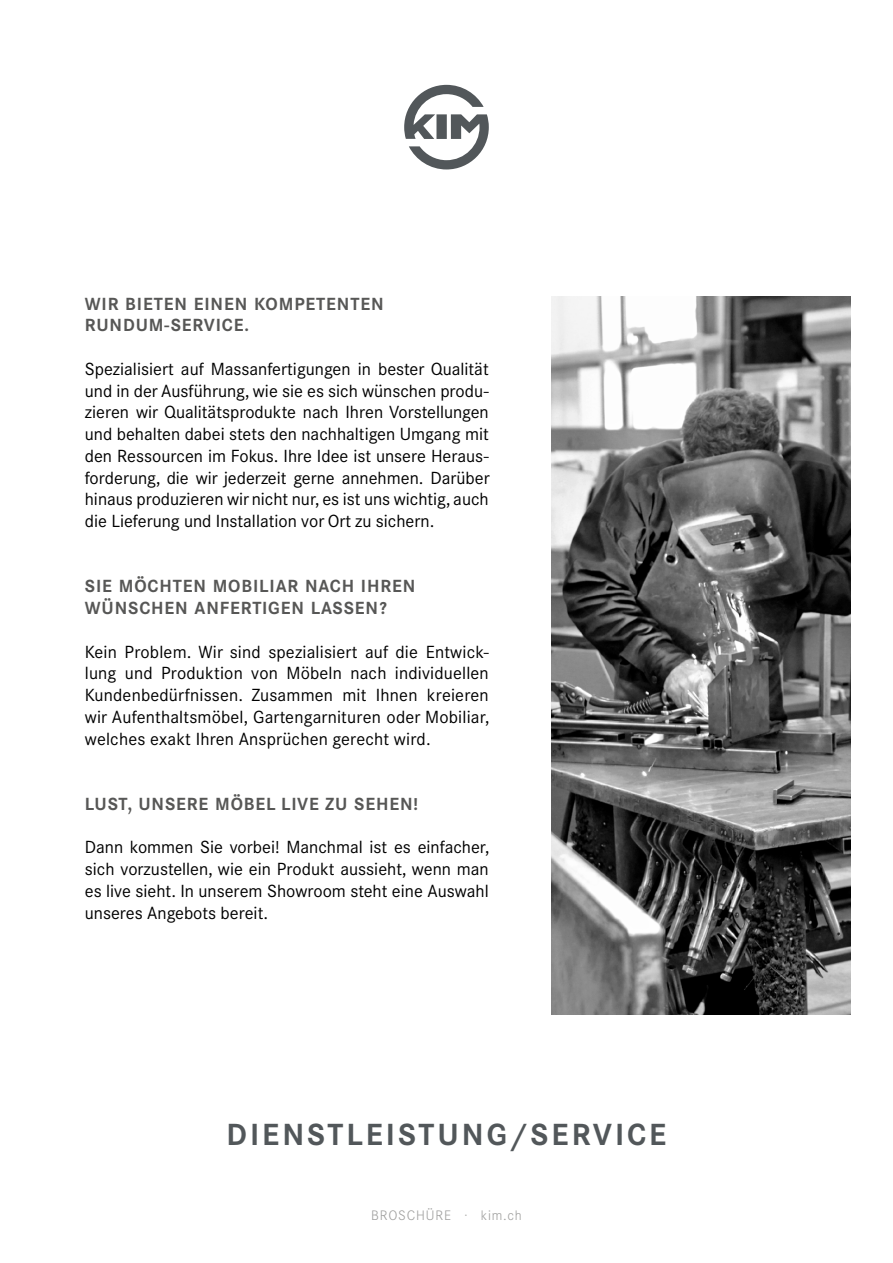
<style>
.page{position:relative;width:893px;height:1263px;background:#fff}
.page>*{position:absolute;margin:0;border:0;box-sizing:border-box;transform-origin:0 0}
.t1{font:700 30px "Corporate Sans BQ";letter-spacing:.1em;color:#52575a}
.t2{font:17.25px/21.8px "Corporate Sans BQ";color:#000;text-align:justify}
.t3{font:700 17.25px/21.8px "Corporate Sans BQ";letter-spacing:.05em;color:#575756}
.t4{font:300 13.5px "Corporate Sans BQ";letter-spacing:.06em;color:#9d9d9c}
</style>
<div class="page">
<img style="left:551px;top:296px;width:299px;height:718px">
<svg style="left:404px;top:85px;width:85px;height:84px"></svg>
<div style="left:436px;top:114px;width:11px;height:25px;background:#52575a"></div>
<p class="t3" style="left:85px;top:293px;width:300px">WIR BIETEN EINEN KOMPETENTEN<br>RUNDUM-SERVICE.</p>
<p class="t2" style="left:85px;top:358px;width:406px">Spezialisiert auf Massanfertigungen in bester Qualität und in der Ausführung, wie sie es sich wünschen produ&shy;zieren wir Qualitätsprodukte nach Ihren Vorstellungen und behalten dabei stets den nachhaltigen Umgang mit den Ressourcen im Fokus. Ihre Idee ist unsere Heraus&shy;forderung, die wir jederzeit gerne annehmen. Darüber hinaus produzieren wir nicht nur, es ist uns wichtig, auch die Lieferung und Installation vor Ort zu sichern.</p>
<p class="t3" style="left:85px;top:576px;width:332px">SIE MÖCHTEN MOBILIAR NACH IHREN<br>WÜNSCHEN ANFERTIGEN LASSEN?</p>
<p class="t2" style="left:85px;top:641px;width:406px">Kein Problem. Wir sind spezialisiert auf die Entwick&shy;lung und Produktion von Möbeln nach individuellen Kundenbedürfnissen. Zusammen mit Ihnen kreieren wir Aufenthaltsmöbel, Gartengarnituren oder Mobiliar, welches exakt Ihren Ansprüchen gerecht wird.</p>
<p class="t3" style="left:85px;top:793px;width:335px">LUST, UNSERE MÖBEL LIVE ZU SEHEN!</p>
<p class="t2" style="left:85px;top:837px;width:406px">Dann kommen Sie vorbei! Manchmal ist es einfacher, sich vorzustellen, wie ein Produkt aussieht, wenn man es live sieht. In unserem Showroom steht eine Auswahl unseres Angebots bereit.</p>
<h1 class="t1" style="left:227px;top:1116px;width:441px">DIENSTLEISTUNG/SERVICE</h1>
<p class="t4" style="left:371px;top:1208px;width:152px">BROSCHÜRE · kim.ch</p>
</div>
